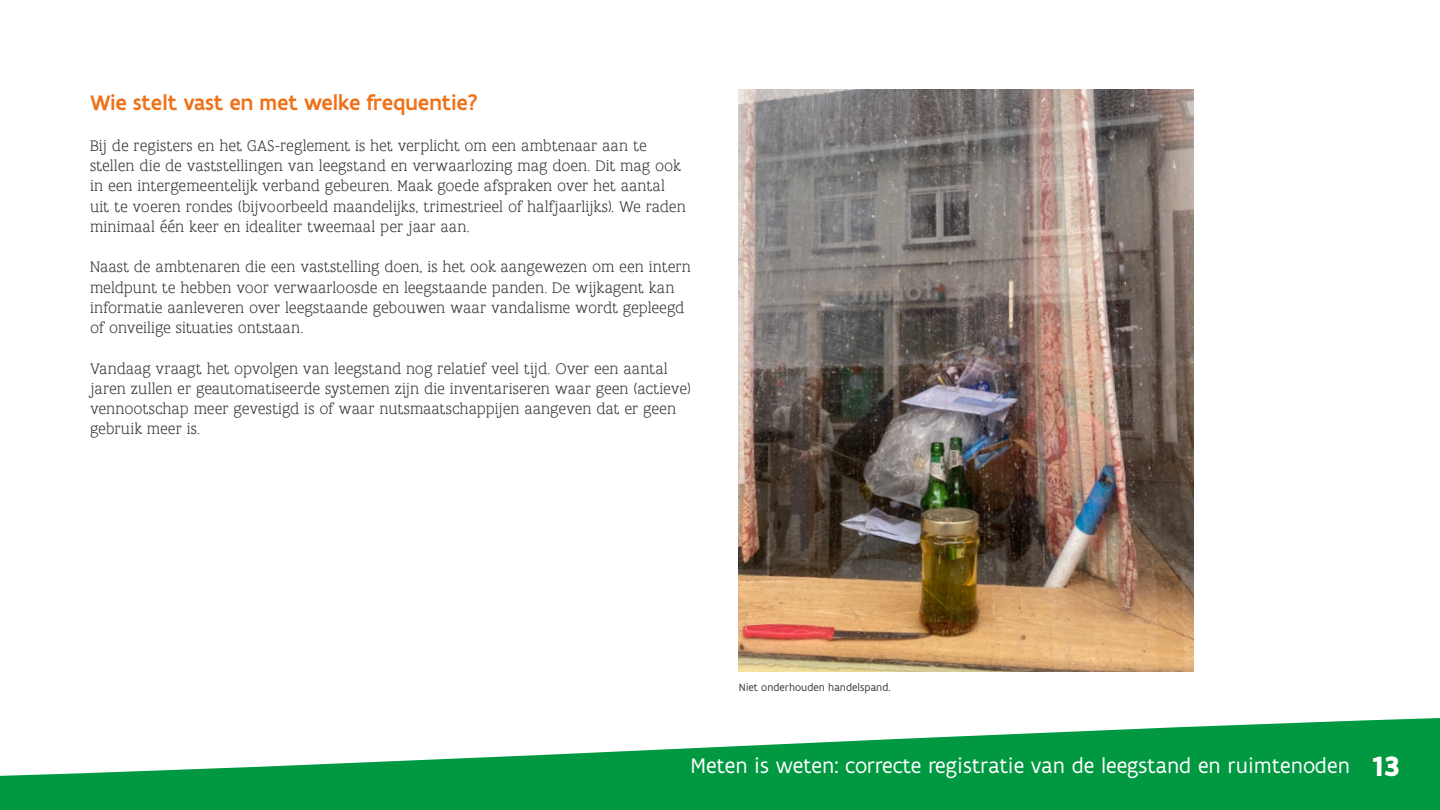
<style>
.page{position:relative;width:1440px;height:810px;background:#fff}
.page>*{position:absolute;margin:0;border:0;box-sizing:border-box;transform-origin:0 0}
.t1{font:700 30px "Flanders Art Sans";color:#fff}
.t2{font:22.5px "Flanders Art Sans";color:#fff}
.t3{font:500 22.5px "Flanders Art Sans";color:#ee7219}
.Broodtekst{font:300 16.5px/20.2px "Flanders Art Serif";color:#3b3a3c}
.t4{font:11.25px "Flanders Art Sans";color:#3b3a3c}
</style>
<div class="page">
<svg style="left:0;top:718px;width:1440px;height:92px;fill:#009941"></svg>
<img style="left:739px;top:90px;width:455px;height:582px">
<h4 class="t3" style="left:90px;top:89px;width:389px">Wie stelt vast en met welke frequentie?</h4>
<p class="Broodtekst" style="left:90px;top:136px;width:597px">Bij de registers en het GAS-reglement is het verplicht om een ambtenaar aan te stellen die de vaststellingen van leegstand en verwaarlozing mag doen. Dit mag ook in een intergemeentelijk verband gebeuren. Maak goede afspraken over het aantal uit te voeren rondes (bijvoorbeeld maandelijks, trimestrieel of halfjaarlijks). We raden minimaal één keer en idealiter tweemaal per jaar aan.</p>
<p class="Broodtekst" style="left:90px;top:257px;width:603px">Naast de ambtenaren die een vaststelling doen, is het ook aangewezen om een intern meldpunt te hebben voor verwaarloosde en leegstaande panden. De wijkagent kan informatie aanleveren over leegstaande gebouwen waar vandalisme wordt gepleegd of onveilige situaties ontstaan.</p>
<p class="Broodtekst" style="left:90px;top:358px;width:603px">Vandaag vraagt het opvolgen van leegstand nog relatief veel tijd. Over een aantal jaren zullen er geautomatiseerde systemen zijn die inventariseren waar geen (actieve) vennootschap meer gevestigd is of waar nutsmaatschappijen aangeven dat er geen gebruik meer is.</p>
<p class="t4" style="left:739px;top:680px;width:153px">Niet onderhouden handelspand.</p>
<h2 class="t2" style="left:691px;top:752px;width:661px">Meten is weten: correcte registratie van de leegstand en ruimtenoden</h2>
<h1 class="t1" style="left:1372px;top:747px;width:29px">13</h1>
</div>
